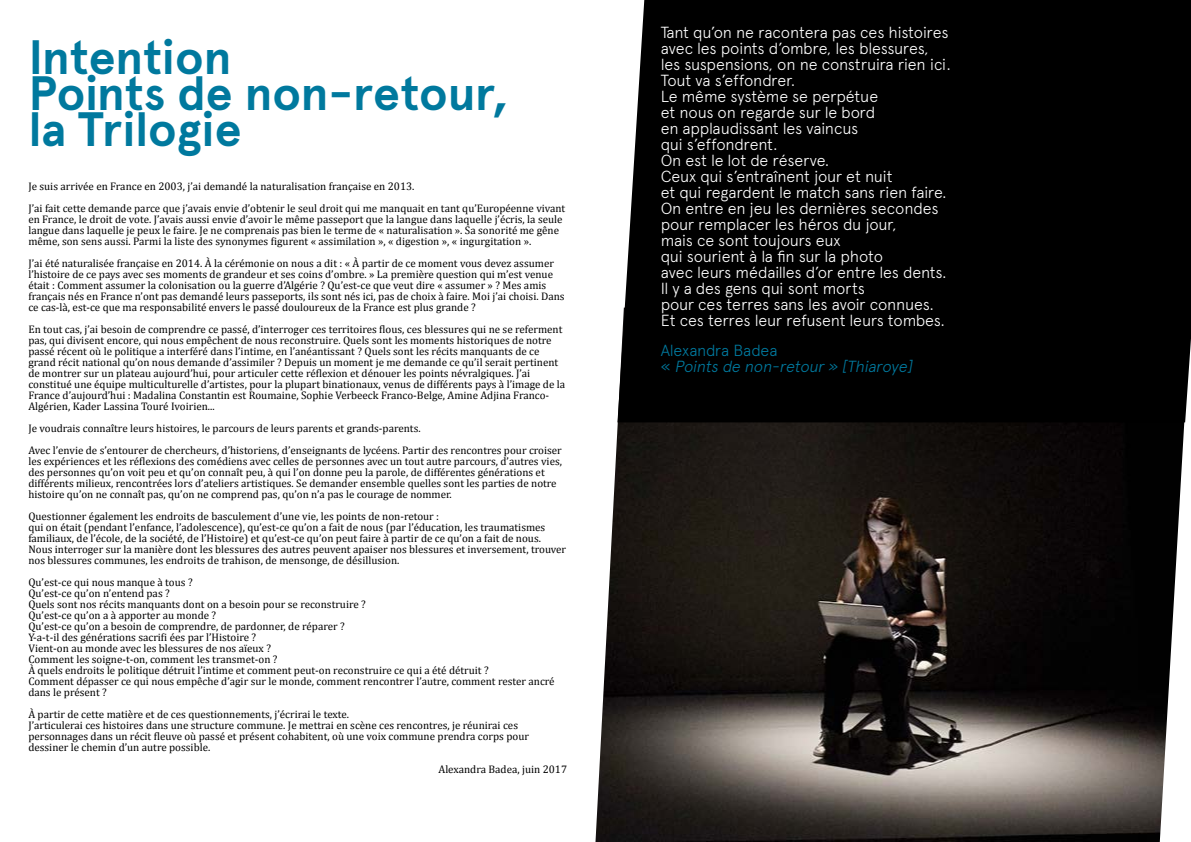
<style>
.page{position:relative;width:1191px;height:842px;background:#fff}
.page>*{position:absolute;margin:0;border:0;box-sizing:border-box;transform-origin:0 0}
.t1{font:700 48px/36px "Apercu";letter-spacing:-.005em;color:#00799e}
.t2{font:300 16px/16px "Apercu";letter-spacing:-.015em;color:#fff}
.t3{font:italic 300 16px/16px "Apercu";color:#00799e}
.t4{font:11px/11px "Cambria";color:#000}
.s1{font-style:normal}
</style>
<div class="page">
<img style="left:595px;top:422px;width:591px;height:420px">
<div style="left:617px;top:0;width:574px;height:422px;background:#000"></div>
<h1 class="t1" style="left:28px;top:40px;width:482px">Intention<br>Points de non-retour, la Trilogie</h1>
<p class="t4" style="left:28px;top:176px;width:538px;line-height:22px">Je suis arrivée en France en 2003, j’ai demandé la naturalisation française en 2013.<br>J’ai fait cette demande parce que j’avais envie d’obtenir le seul droit qui me manquait en tant qu’Européenne vivant</p>
<p class="t4" style="left:28px;top:214px;width:536px">en France, le droit de vote. J’avais aussi envie d’avoir le même passeport que la langue dans laquelle j’écris, la seule langue dans laquelle je peux le faire. Je ne comprenais pas bien le terme de « naturalisation ». Sa sonorité me gêne même, son sens aussi. Parmi la liste des synonymes figurent « assimilation », « digestion », « ingurgitation ».</p>
<p class="t4" style="left:28px;top:258px;width:538px">J’ai été naturalisée française en 2014. À la cérémonie on nous a dit : « À partir de ce moment vous devez assumer l’histoire de ce pays avec ses moments de grandeur et ses coins d’ombre. » La première question qui m’est venue était : Comment assumer la colonisation ou la guerre d’Algérie ? Qu’est-ce que veut dire « assumer » ? Mes amis français nés en France n’ont pas demandé leurs passeports, ils sont nés ici, pas de choix à faire. Moi j’ai choisi. Dans ce cas-là, est-ce que ma responsabilité envers le passé douloureux de la France est plus grande ?</p>
<p class="t4" style="left:28px;top:324px;width:538px">En tout cas, j’ai besoin de comprendre ce passé, d’interroger ces territoires flous, ces blessures qui ne se referment pas, qui divisent encore, qui nous empêchent de nous reconstruire. Quels sont les moments historiques de notre passé récent où le politique a interféré dans l’intime, en l’anéantissant ? Quels sont les récits manquants de ce grand récit national qu’on nous demande d’assimiler ? Depuis un moment je me demande ce qu’il serait pertinent de montrer sur un plateau aujourd’hui, pour articuler cette réflexion et dénouer les points névralgiques. J’ai constitué une équipe multiculturelle d’artistes, pour la plupart binationaux, venus de différents pays à l’image de la France d’aujourd’hui : Madalina Constantin est Roumaine, Sophie Verbeeck Franco-Belge, Amine Adjina Franco-Algérien, Kader Lassina Touré Ivoirien...</p>
<p class="t4" style="left:28px;top:418px;width:535px;line-height:22px">Je voudrais connaître leurs histoires, le parcours de leurs parents et grands-parents.<br>Avec l’envie de s’entourer de chercheurs, d’historiens, d’enseignants de lycéens. Partir des rencontres pour croiser</p>
<p class="t4" style="left:28px;top:456px;width:535px">les expériences et les réflexions des comédiens avec celles de personnes avec un tout autre parcours, d’autres vies, des personnes qu’on voit peu et qu’on connaît peu, à qui l’on donne peu la parole, de différentes générations et différents milieux, rencontrées lors d’ateliers artistiques. Se demander ensemble quelles sont les parties de notre histoire qu’on ne connaît pas, qu’on ne comprend pas, qu’on n’a pas le courage de nommer.</p>
<p class="t4" style="left:28px;top:511px;width:539px">Questionner également les endroits de basculement d’une vie, les points de non-retour :<br>qui on était (pendant l’enfance, l’adolescence), qu’est-ce qu’on a fait de nous (par l’éducation, les traumatismes familiaux, de l’école, de la société, de l’Histoire) et qu’est-ce qu’on peut faire à partir de ce qu’on a fait de nous.<br>Nous interroger sur la manière dont les blessures des autres peuvent apaiser nos blessures et inversement, trouver nos blessures communes, les endroits de trahison, de mensonge, de désillusion.</p>
<p class="t4" style="left:28px;top:577px;width:528px">Qu’est-ce qui nous manque à tous ?<br>Qu’est-ce qu’on n’entend pas ?<br>Quels sont nos récits manquants dont on a besoin pour se reconstruire ?<br>Qu’est-ce qu’on a à apporter au monde ?<br>Qu’est-ce qu’on a besoin de comprendre, de pardonner, de réparer ?<br>Y-a-t-il des générations sacrifi ées par l’Histoire ?<br>Vient-on au monde avec les blessures de nos aïeux ?<br>Comment les soigne-t-on, comment les transmet-on ?<br>À quels endroits le politique détruit l’intime et comment peut-on reconstruire ce qui a été détruit ?<br>Comment dépasser ce qui nous empêche d’agir sur le monde, comment rencontrer l’autre, comment rester ancré dans le présent ?</p>
<p class="t4" style="left:28px;top:709px;width:502px">À partir de cette matière et de ces questionnements, j’écrirai le texte.<br>J’articulerai ces histoires dans une structure commune. Je mettrai en scène ces rencontres, je réunirai ces personnages dans un récit fleuve où passé et présent cohabitent, où une voix commune prendra corps pour dessiner le chemin d’un autre possible.</p>
<p class="t4" style="left:438px;top:764px;width:130px">Alexandra Badea, juin 2017</p>
<p class="t2" style="left:660px;top:24px;width:292px">Tant qu’on ne racontera pas ces histoires avec les points d’ombre, les blessures, les suspensions, on ne construira rien ici.<br>Tout va s’effondrer.<br>Le même système se perpétue<br>et nous on regarde sur le bord<br>en applaudissant les vaincus<br>qui s’effondrent.<br>On est le lot de réserve.<br>Ceux qui s’entraînent jour et nuit<br>et qui regardent le match sans rien faire.<br>On entre en jeu les dernières secondes pour remplacer les héros du jour,<br>mais ce sont toujours eux<br>qui sourient à la fin sur la photo<br>avec leurs médailles d’or entre les dents.<br>Il y a des gens qui sont morts<br>pour ces terres sans les avoir connues.<br>Et ces terres leur refusent leurs tombes.</p>
<h2 class="t3" style="left:660px;top:343px;width:256px"><span class="s1">Alexandra Badea<br>«</span> Points de non-retour » [Thiaroye]</h2>
</div>
